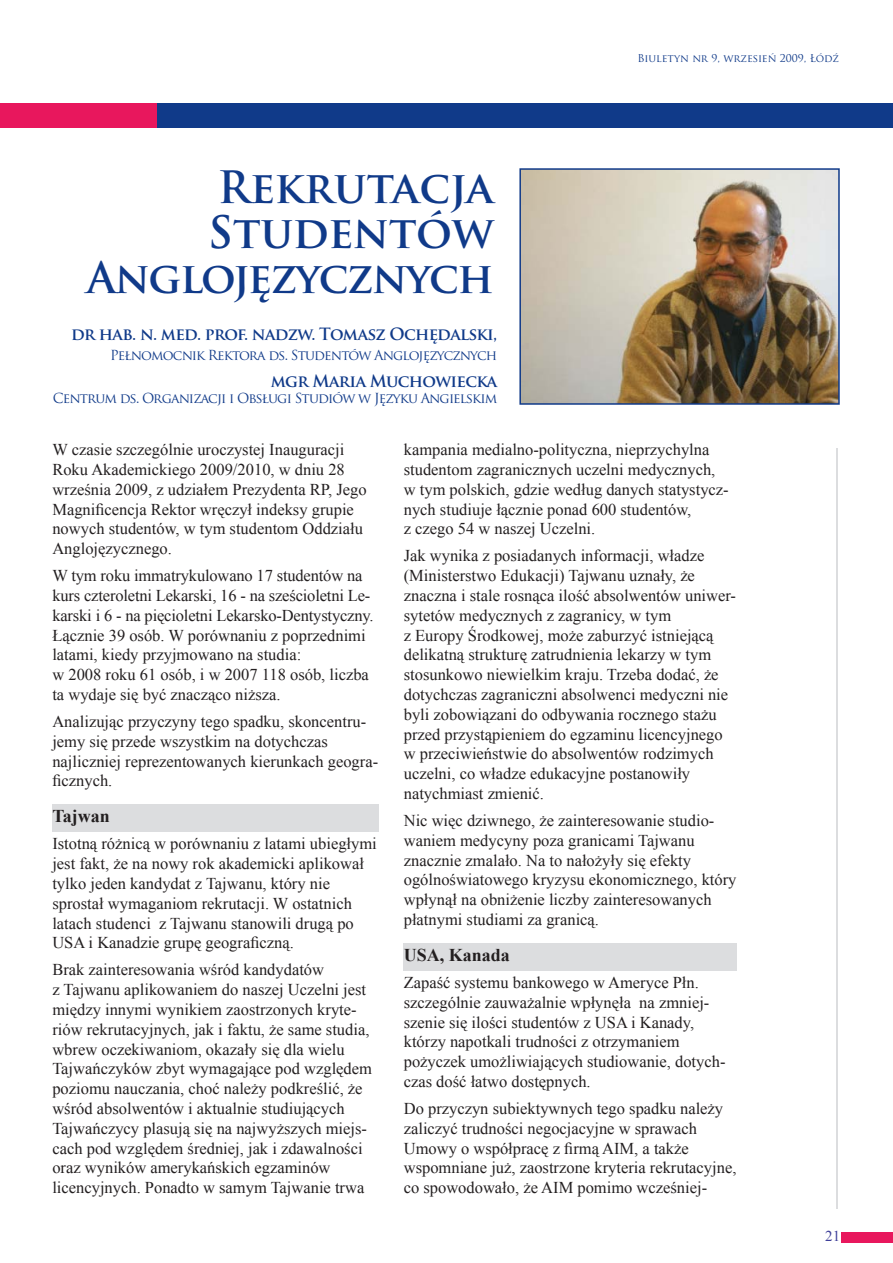
<style>
.page{position:relative;width:893px;height:1263px;background:#fff}
.page>*{position:absolute;margin:0;border:0;box-sizing:border-box;transform-origin:0 0}
.t1{font:700 43.5px/45px "Trajan Pro";color:#103a89}
.t2{font:700 42px "Trajan Pro";letter-spacing:-.03em;color:#103a89}
.t3{font:700 18px "Times New Roman";color:#231f20}
.t4{font:16.5px/19.8px "Times New Roman";color:#231f20}
.t5{font:700 16.5px "Trajan Pro";letter-spacing:-.04em;color:#103a89}
.t6{font:15px "Times New Roman";color:#3e3f99}
.t7{font:13.5px "Trajan Pro";letter-spacing:-.06em;color:#103a89}
.t8{font:10.5px "Trajan Pro";color:#103a89}
</style>
<div class="page">
<div style="left:157px;top:103px;width:736px;height:25px;background:#103a89"></div>
<div style="left:0;top:103px;width:157px;height:25px;background:#e8175d"></div>
<div style="left:841px;top:1232px;width:52px;height:11px;background:#e8175d"></div>
<div style="left:404px;top:943px;width:333px;height:28px;background:#dcdddf"></div>
<div style="left:52px;top:804px;width:327px;height:27px;background:#dcdddf"></div>
<hr style="left:836px;top:449px;width:1px;height:760px;background:#dcdddf">
<img style="left:522px;top:171px;width:315px;height:231px">
<div style="left:519px;top:168px;width:321px;height:237px;border:2px solid #103a89"></div>
<p class="t8" style="left:637px;top:51px;width:203px">Biuletyn nr 9, wrzesień 2009, Łódź</p>
<h1 class="t1" style="left:208px;top:165px;width:288px">Rekrutacja<br>Studentów</h1>
<h2 class="t2" style="left:87px;top:252px;width:408px">Anglojęzycznych</h2>
<p class="t5" style="left:71px;top:324px;width:428px">dr hab. n. med. prof. nadzw. Tomasz Ochędalski,</p>
<p class="t7" style="left:110px;top:346px;width:388px">Pełnomocnik Rektora ds. Studentów Anglojęzycznych</p>
<p class="t5" style="left:271px;top:370px;width:228px">mgr Maria Muchowiecka</p>
<p class="t7" style="left:53px;top:389px;width:446px">Centrum ds. Organizacji i Obsługi Studiów w Języku Angielskim</p>
<p class="t4" style="left:52px;top:439px;width:316px">W czasie szczególnie uroczystej Inauguracji Roku Akademickiego 2009/2010, w dniu 28 września 2009, z udziałem Prezydenta RP, Jego Magnificencja Rektor wręczył indeksy grupie nowych studentów, w tym studentom Oddziału Anglojęzycznego.</p>
<p class="t4" style="left:52px;top:565px;width:323px">W tym roku immatrykulowano 17 studentów na kurs czteroletni Lekarski, 16 - na sześcioletni Le&shy;karski i 6 - na pięcioletni Lekarsko-Dentystyczny.<br>Łącznie 39 osób. W porównaniu z poprzednimi latami, kiedy przyjmowano na studia:<br>w 2008 roku 61 osób, i w 2007 118 osób, liczba ta wydaje się być znacząco niższa.</p>
<p class="t4" style="left:52px;top:711px;width:327px">Analizując przyczyny tego spadku, skoncentru&shy;jemy się przede wszystkim na dotychczas najliczniej reprezentowanych kierunkach geogra&shy;ficznych.</p>
<p class="t3" style="left:52px;top:804px;width:59px">Tajwan</p>
<p class="t4" style="left:52px;top:834px;width:326px">Istotną różnicą w porównaniu z latami ubiegłymi jest fakt, że na nowy rok akademicki aplikował tylko jeden kandydat z Tajwanu, który nie sprostał wymaganiom rekrutacji. W ostatnich latach studenci z Tajwanu stanowili drugą po USA i Kanadzie grupę geograficzną.</p>
<p class="t4" style="left:52px;top:960px;width:321px">Brak zainteresowania wśród kandydatów<br>z Tajwanu aplikowaniem do naszej Uczelni jest między innymi wynikiem zaostrzonych kryte&shy;riów rekrutacyjnych, jak i faktu, że same studia, wbrew oczekiwaniom, okazały się dla wielu Tajwańczyków zbyt wymagające pod względem poziomu nauczania, choć należy podkreślić, że wśród absolwentów i aktualnie studiujących Tajwańczycy plasują się na najwyższych miejs&shy;cach pod względem średniej, jak i zdawalności oraz wyników amerykańskich egzaminów licencyjnych. Ponadto w samym Tajwanie trwa</p>
<p class="t4" style="left:404px;top:439px;width:326px">kampania medialno-polityczna, nieprzychylna studentom zagranicznych uczelni medycznych, w tym polskich, gdzie według danych statystycz&shy;nych studiuje łącznie ponad 600 studentów,<br>z czego 54 w naszej Uczelni.</p>
<p class="t4" style="left:404px;top:546px;width:334px">Jak wynika z posiadanych informacji, władze (Ministerstwo Edukacji) Tajwanu uznały, że znaczna i stale rosnąca ilość absolwentów uniwer&shy;sytetów medycznych z zagranicy, w tym<br>z Europy Środkowej, może zaburzyć istniejącą delikatną strukturę zatrudnienia lekarzy w tym stosunkowo niewielkim kraju. Trzeba dodać, że dotychczas zagraniczni absolwenci medyczni nie byli zobowiązani do odbywania rocznego stażu przed przystąpieniem do egzaminu licencyjnego w przeciwieństwie do absolwentów rodzimych uczelni, co władze edukacyjne postanowiły natychmiast zmienić.</p>
<p class="t4" style="left:404px;top:810px;width:334px">Nic więc dziwnego, że zainteresowanie studio&shy;waniem medycyny poza granicami Tajwanu znacznie zmalało. Na to nałożyły się efekty ogólnoświatowego kryzysu ekonomicznego, który wpłynął na obniżenie liczby zainteresowanych płatnymi studiami za granicą.</p>
<p class="t3" style="left:404px;top:942px;width:108px">USA, Kanada</p>
<p class="t4" style="left:404px;top:972px;width:323px">Zapaść systemu bankowego w Ameryce Płn. szczególnie zauważalnie wpłynęła na zmniej&shy;szenie się ilości studentów z USA i Kanady, którzy napotkali trudności z otrzymaniem pożyczek umożliwiających studiowanie, dotych&shy;czas dość łatwo dostępnych.</p>
<p class="t4" style="left:404px;top:1098px;width:334px">Do przyczyn subiektywnych tego spadku należy zaliczyć trudności negocjacyjne w sprawach Umowy o współpracę z firmą AIM, a także wspomniane już, zaostrzone kryteria rekrutacyjne, co spowodowało, że AIM pomimo wcześniej-</p>
<p class="t6" style="left:825px;top:1226px;width:16px">21</p>
</div>
